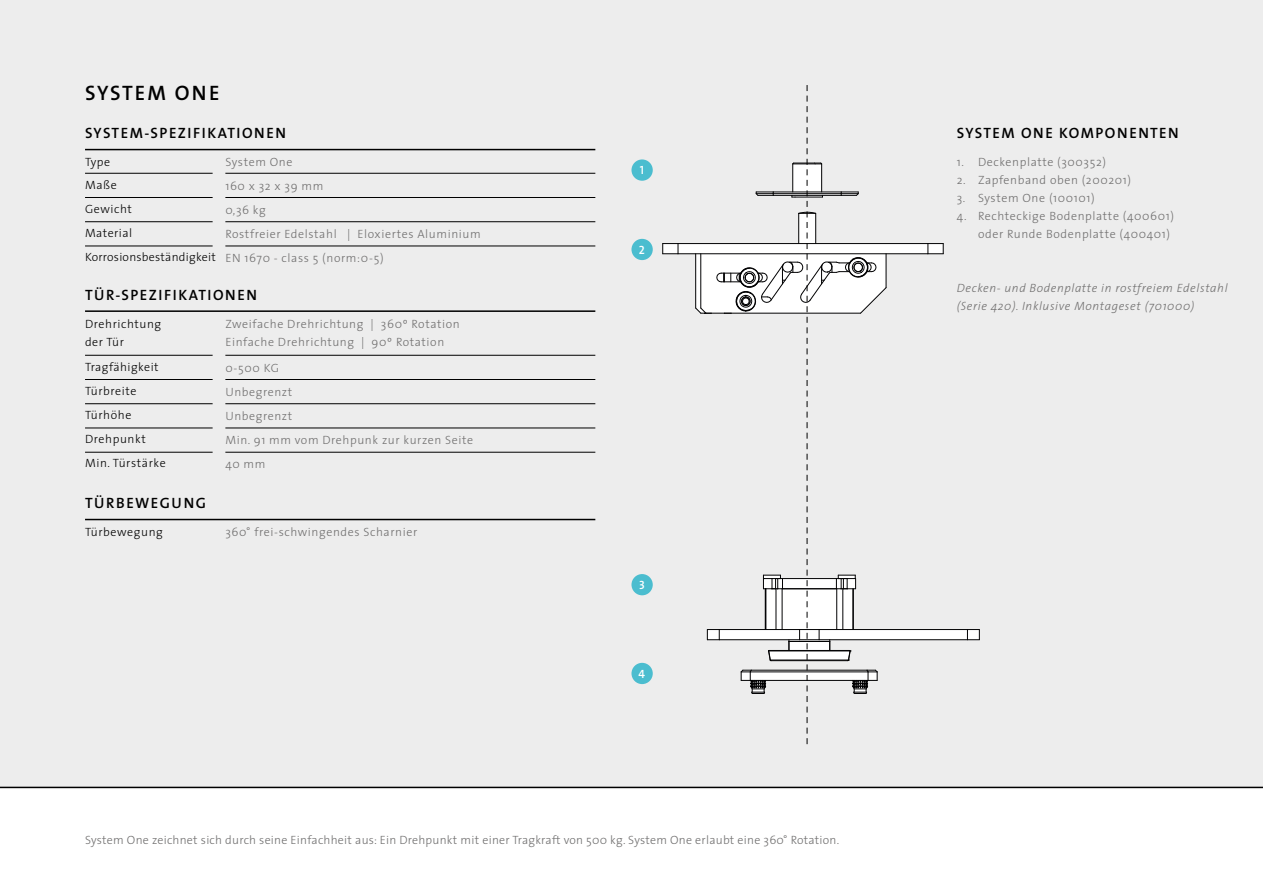
<style>
.page{position:relative;width:1263px;height:893px;background:#fff}
.page>*{position:absolute;margin:0;border:0;box-sizing:border-box;transform-origin:0 0}
.t1{font:21px "The Sans Semi Bold Caps";letter-spacing:.09em;color:#000}
.t2{font:15px "The Sans Semi Bold Caps";letter-spacing:.1em;color:#000}
.t3{font:300 12px/24px "The Sans";letter-spacing:.05em;color:#706f6f}
.t4{font:300 12px "The Sans";letter-spacing:.02em;color:#706f6f}
.t5{font:300 12px/24px "The Sans";letter-spacing:.05em;color:#000}
.t6{font:italic 300 12px/18px "The Sans";letter-spacing:.05em;color:#706f6f}
.t7{font:300 12px/24px "The Sans";letter-spacing:.02em;color:#000}
.t8{font:12px "The Sans Semi Bold Caps";color:#fff}
</style>
<div class="page">
<div style="left:0;top:0;width:1263px;height:787px;background:#ededed"></div>
<hr style="left:0;top:787px;width:1263px;height:1px;background:#000">
<div style="left:631px;top:159px;width:22px;height:22px;background:#4bbdcf;border-radius:50%"></div>
<div style="left:631px;top:574px;width:22px;height:21px;background:#4bbdcf;border-radius:50%"></div>
<div style="left:631px;top:239px;width:22px;height:21px;background:#4bbdcf;border-radius:50%"></div>
<div style="left:631px;top:663px;width:22px;height:21px;background:#4bbdcf;border-radius:50%"></div>
<svg style="left:662px;top:85px;width:318px;height:659px"></svg>
<hr style="left:85px;top:149px;width:510px;height:1px;background:#000">
<hr style="left:85px;top:310px;width:510px;height:2px;background:#000">
<hr style="left:85px;top:355px;width:128px;height:1px;background:#000">
<hr style="left:225px;top:355px;width:370px;height:1px;background:#000">
<hr style="left:85px;top:379px;width:128px;height:1px;background:#000">
<hr style="left:225px;top:379px;width:370px;height:1px;background:#000">
<hr style="left:85px;top:403px;width:128px;height:1px;background:#000">
<hr style="left:85px;top:428px;width:128px;height:1px;background:#000">
<hr style="left:85px;top:452px;width:128px;height:1px;background:#000">
<hr style="left:225px;top:403px;width:370px;height:1px;background:#000">
<hr style="left:225px;top:428px;width:370px;height:1px;background:#000">
<hr style="left:225px;top:452px;width:370px;height:1px;background:#000">
<hr style="left:85px;top:173px;width:128px;height:1px;background:#000">
<hr style="left:225px;top:173px;width:370px;height:1px;background:#000">
<hr style="left:85px;top:197px;width:128px;height:1px;background:#000">
<hr style="left:85px;top:221px;width:128px;height:1px;background:#000">
<hr style="left:85px;top:246px;width:128px;height:1px;background:#000">
<hr style="left:225px;top:197px;width:370px;height:1px;background:#000">
<hr style="left:225px;top:221px;width:370px;height:1px;background:#000">
<hr style="left:225px;top:246px;width:370px;height:1px;background:#000">
<hr style="left:85px;top:519px;width:510px;height:1px;background:#000">
<h1 class="t1" style="left:85px;top:76px;width:136px">SYSTEM ONE</h1>
<p class="t2" style="left:85px;top:121px;width:202px">SYSTEM-SPEZIFIKATIONEN</p>
<p class="t2" style="left:957px;top:121px;width:224px">SYSTEM ONE KOMPONENTEN</p>
<p class="t5" style="left:85px;top:150px;width:27px">Type</p>
<p class="t7" style="left:85px;top:173px;width:132px">Maße<br>Gewicht<br>Material<br>Korrosionsbeständigkeit</p>
<p class="t3" style="left:225px;top:150px;width:69px">System One</p>
<p class="t3" style="left:225px;top:173px;width:257px">160 x 32 x 39 mm<br>0,36 kg<br>Rostfreier Edelstahl | Eloxiertes Aluminium<br>EN 1670 - class 5 (norm:0-5)</p>
<p class="t2" style="left:85px;top:282px;width:173px">TÜR-SPEZIFIKATIONEN</p>
<p class="t5" style="left:85px;top:314px;width:78px;line-height:18px">Drehrichtung der Tür</p>
<p class="t5" style="left:85px;top:355px;width:82px">Tragfähigkeit<br>Türbreite<br>Türhöhe<br>Drehpunkt<br>Min. Türstärke</p>
<p class="t3" style="left:225px;top:314px;width:236px;line-height:18px">Zweifache Drehrichtung | 360º Rotation<br>Einfache Drehrichtung | 90º Rotation</p>
<p class="t3" style="left:225px;top:355px;width:249px">0-500 KG<br>Unbegrenzt<br>Unbegrenzt<br>Min. 91 mm vom Drehpunk zur kurzen Seite<br>40 mm</p>
<p class="t2" style="left:85px;top:491px;width:122px">TÜRBEWEGUNG</p>
<p class="t5" style="left:85px;top:520px;width:79px">Türbewegung</p>
<p class="t3" style="left:225px;top:520px;width:193px">360° frei-schwingendes Scharnier</p>
<p class="t8" style="left:640px;top:160px;width:6px">1</p>
<p class="t8" style="left:639px;top:239px;width:7px">2</p>
<p class="t8" style="left:639px;top:575px;width:7px">3</p>
<p class="t8" style="left:639px;top:663px;width:8px">4</p>
<p class="t4" style="left:85px;top:830px;width:756px">System One zeichnet sich durch seine Einfachheit aus: Ein Drehpunkt mit einer Tragkraft von 500 kg. System One erlaubt eine 360° Rotation.</p>
<p class="t3" style="left:957px;top:150px;width:151px">1. Deckenplatte (300352)</p>
<p class="t3" style="left:957px;top:168px;width:176px">2. Zapfenband oben (200201)</p>
<p class="t3" style="left:957px;top:186px;width:139px">3. System One (100101)</p>
<p class="t3" style="left:978px;top:207px;width:197px;line-height:18px;text-indent:-21px">4. Rechteckige Bodenplatte (400601) oder Runde Bodenplatte (400401)</p>
<p class="t6" style="left:957px;top:279px;width:272px">Decken- und Bodenplatte in rostfreiem Edelstahl (Serie 420). Inklusive Montageset (701000)</p>
</div>
